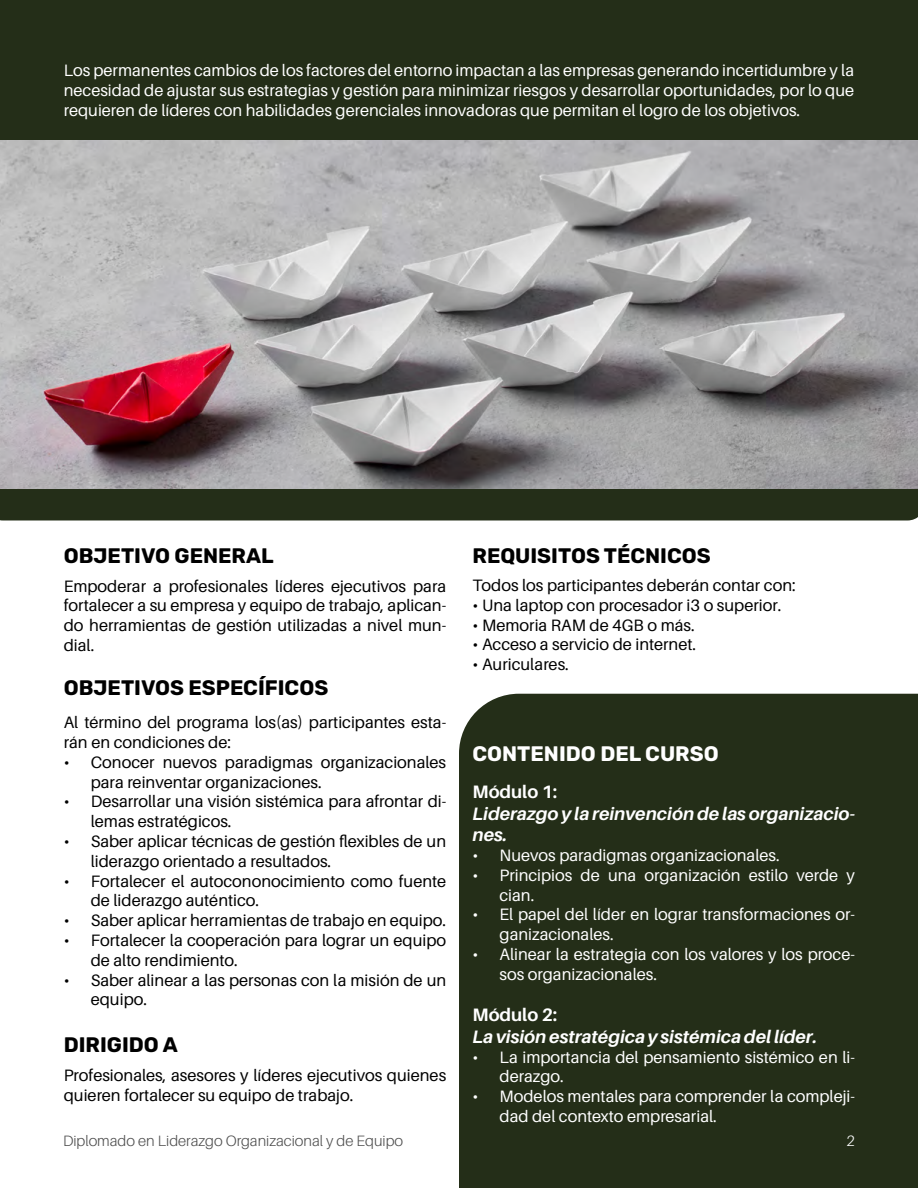
<style>
.page{position:relative;width:918px;height:1188px;background:#fff}
.page>*{position:absolute;margin:0;border:0;box-sizing:border-box;transform-origin:0 0}
.t1{font:700 21px "Rubik";color:#000}
.t2{font:700 21px "Rubik";color:#fff}
.t3{font:italic 700 18px/21.6px "Aileron";color:#fff}
.t4{font:700 18px "Aileron";color:#fff}
.t5{font:16.5px/19.8px "Aileron";color:#000}
.t6{font:16.5px/19.8px "Aileron";color:#fff}
.t7{font:300 15px "Aileron";color:#4d4d4d}
.t8{font:300 15px "Aileron";color:#fff}
</style>
<div class="page">
<div style="left:459px;top:694px;width:459px;height:494px;background:#242e18"></div>
<div style="left:0;top:0;width:918px;height:520px;background:#242e18"></div>
<img style="left:0;top:141px;width:918px;height:348px">
<p class="t6" style="left:64px;top:61px;width:792px;text-align:justify">Los permanentes cambios de los factores del entorno impactan a las empresas generando incertidumbre y la necesidad de ajustar sus estrategias y gestión para minimizar riesgos y desarrollar oportunidades, por lo que requieren de líderes con habilidades gerenciales innovadoras que permitan el logro de los objetivos.</p>
<p class="t1" style="left:64px;top:543px;width:211px">OBJETIVO GENERAL</p>
<p class="t5" style="left:64px;top:576px;width:384px;text-align:justify">Empoderar a profesionales líderes ejecutivos para fortalecer a su empresa y equipo de trabajo, aplican&shy;do herramientas de gestión utilizadas a nivel mun&shy;dial.</p>
<p class="t1" style="left:64px;top:675px;width:266px">OBJETIVOS ESPECÍFICOS</p>
<p class="t5" style="left:64px;top:713px;width:384px">Al término del programa los(as) participantes esta&shy;rán en condiciones de:</p>
<p class="t5" style="left:91px;top:752px;width:357px;text-indent:-27px">• Conocer nuevos paradigmas organizacionales para reinventar organizaciones.</p>
<p class="t5" style="left:91px;top:792px;width:357px;text-indent:-27px">• Desarrollar una visión sistémica para afrontar di&shy;lemas estratégicos.</p>
<p class="t5" style="left:91px;top:832px;width:357px;text-indent:-27px">• Saber aplicar técnicas de gestión flexibles de un liderazgo orientado a resultados.</p>
<p class="t5" style="left:91px;top:871px;width:357px;text-indent:-27px">• Fortalecer el autocononocimiento como fuente de liderazgo auténtico.</p>
<p class="t5" style="left:64px;top:911px;width:384px">• Saber aplicar herramientas de trabajo en equipo.</p>
<p class="t5" style="left:91px;top:931px;width:357px;text-indent:-27px">• Fortalecer la cooperación para lograr un equipo de alto rendimiento.</p>
<p class="t5" style="left:91px;top:970px;width:357px;text-indent:-27px">• Saber alinear a las personas con la misión de un equipo.</p>
<p class="t1" style="left:64px;top:1033px;width:116px">DIRIGIDO A</p>
<p class="t5" style="left:64px;top:1066px;width:384px">Profesionales, asesores y líderes ejecutivos quienes quieren fortalecer su equipo de trabajo.</p>
<p class="t1" style="left:473px;top:543px;width:240px">REQUISITOS TÉCNICOS</p>
<p class="t5" style="left:473px;top:576px;width:325px">Todos los participantes deberán contar con:</p>
<p class="t5" style="left:473px;top:595px;width:310px">• Una laptop con procesador i3 o superior.</p>
<p class="t5" style="left:473px;top:615px;width:224px">• Memoria RAM de 4GB o más.</p>
<p class="t5" style="left:473px;top:635px;width:225px">• Acceso a servicio de internet.</p>
<p class="t5" style="left:473px;top:655px;width:98px">• Auriculares.</p>
<p class="t2" style="left:473px;top:741px;width:248px">CONTENIDO DEL CURSO</p>
<p class="t4" style="left:473px;top:782px;width:86px">Módulo 1:</p>
<p class="t3" style="left:473px;top:803px;width:384px">Liderazgo y la reinvención de las organizacio&shy;nes.</p>
<p class="t6" style="left:473px;top:846px;width:309px">• Nuevos paradigmas organizacionales.</p>
<p class="t6" style="left:500px;top:865px;width:357px;text-indent:-27px">• Principios de una organización estilo verde y cian.</p>
<p class="t6" style="left:500px;top:905px;width:357px;text-indent:-27px">• El papel del líder en lograr transformaciones or&shy;ganizacionales.</p>
<p class="t6" style="left:500px;top:945px;width:357px;text-indent:-27px">• Alinear la estrategia con los valores y los proce&shy;sos organizacionales.</p>
<p class="t4" style="left:473px;top:1005px;width:86px">Módulo 2:</p>
<p class="t3" style="left:473px;top:1026px;width:346px">La visión estratégica y sistémica del líder.</p>
<p class="t6" style="left:500px;top:1047px;width:357px;text-indent:-27px">• La importancia del pensamiento sistémico en li&shy;derazgo.</p>
<p class="t6" style="left:500px;top:1087px;width:357px;text-indent:-27px">• Modelos mentales para comprender la compleji&shy;dad del contexto empresarial.</p>
<p class="t7" style="left:63px;top:1132px;width:342px">Diplomado en Liderazgo Organizacional y de Equipo</p>
<p class="t8" style="left:847px;top:1132px;width:10px">2</p>
</div>
